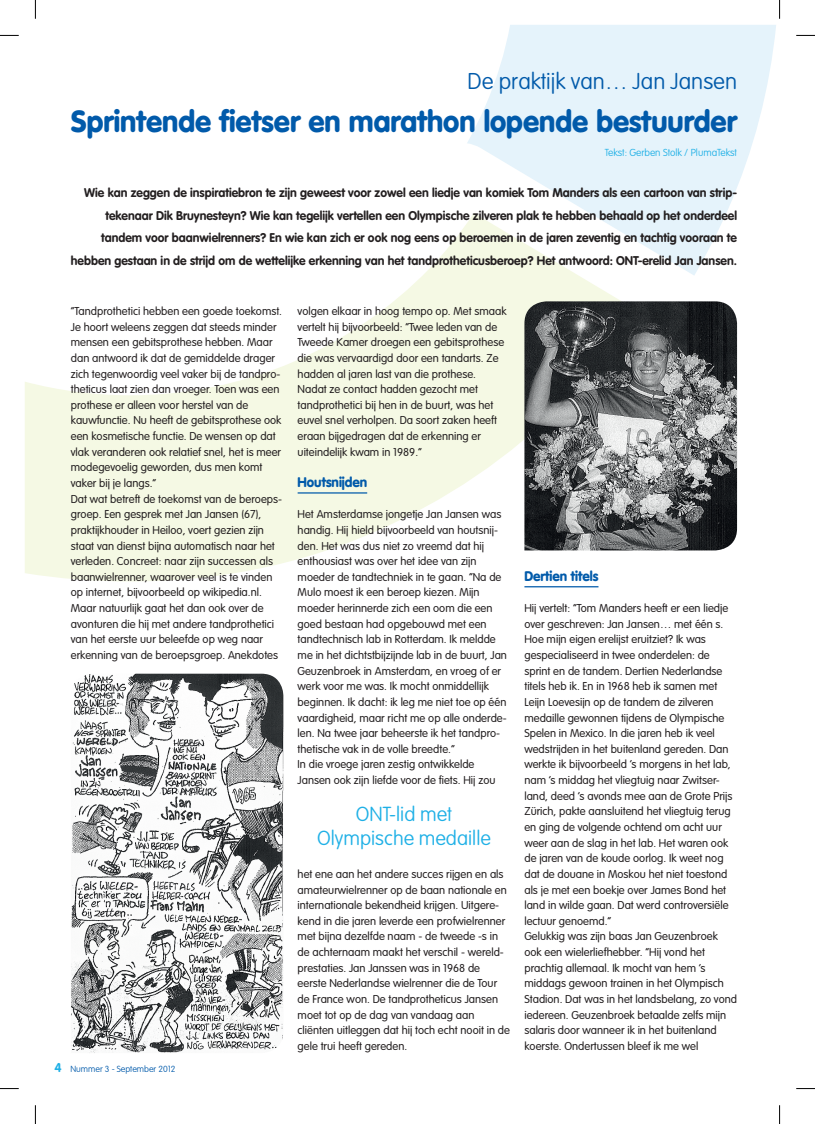
<style>
.page{position:relative;width:815px;height:1124px;background:#fff}
.page>*{position:absolute;margin:0;border:0;box-sizing:border-box;transform-origin:0 0}
.t1{font:900 30px "VAG Rounded";color:#015aaa}
.t2{font:100 22.5px "VAG Rounded";color:#015aaa}
.t3{font:100 20px/24px "VAG Rounded";color:#1fb0e6;text-align:center}
.t4{font:900 13.75px "VAG Rounded";letter-spacing:-.005em;color:#015aaa}
.t5{font:700 12.5px/22.5px "VAG Rounded";color:#231f20;text-align:right}
.t6{font:300 11.25px/15.6px "VAG Rounded";color:#231f20}
.t7{font:100 10px "VAG Rounded";color:#1fb0e6}
.t8{font:100 8.75px "VAG Rounded";color:#015aaa}
.s1{font-weight:700;font-size:12.5px;color:#1fb0e6}
</style>
<div class="page">
<svg style="left:467px;top:25px;width:309px;height:250px;fill:#e5f3fb"></svg>
<svg style="left:25px;top:213px;width:613px;height:368px;fill:#f5f9e4"></svg>
<hr style="left:298px;top:492px;width:69px;height:1px;background:#015aaa">
<hr style="left:524px;top:586px;width:74px;height:1px;background:#015aaa">
<img style="left:524px;top:301px;width:213px;height:249px">
<img style="left:71px;top:673px;width:212px;height:379px">
<svg style="left:0;top:35px;width:19px;height:1px"></svg>
<svg style="left:796px;top:35px;width:19px;height:1px"></svg>
<svg style="left:0;top:1088px;width:19px;height:1px"></svg>
<svg style="left:796px;top:1088px;width:19px;height:1px"></svg>
<svg style="left:35px;top:0;width:1px;height:19px"></svg>
<svg style="left:35px;top:1105px;width:1px;height:18px"></svg>
<svg style="left:779px;top:0;width:1px;height:19px"></svg>
<svg style="left:779px;top:1105px;width:1px;height:18px"></svg>
<h2 class="t2" style="left:467px;top:68px;width:271px">De praktijk van… Jan Jansen</h2>
<h1 class="t1" style="left:71px;top:103px;width:667px">Sprintende fietser en marathon lopende bestuurder</h1>
<p class="t7" style="left:605px;top:147px;width:134px">Tekst: Gerben Stolk / PlumaTekst</p>
<p class="t5" style="left:71px;top:181px;width:668px">Wie kan zeggen de inspiratiebron te zijn geweest voor zowel een liedje van komiek Tom Manders als een cartoon van strip&shy;tekenaar Dik Bruynesteyn? Wie kan tegelijk vertellen een Olympische zilveren plak te hebben behaald op het onderdeel tandem voor baanwielrenners? En wie kan zich er ook nog eens op beroemen in de jaren zeventig en tachtig vooraan te hebben gestaan in de strijd om de wettelijke erkenning van het tandprotheticusberoep? Het antwoord: ONT-erelid Jan Jansen.</p>
<p class="t6" style="left:71px;top:303px;width:213px">“Tandprothetici hebben een goede toekomst.<br>Je hoort weleens zeggen dat steeds minder mensen een gebitsprothese hebben. Maar dan antwoord ik dat de gemiddelde drager zich tegenwoordig veel vaker bij de tandpro&shy;theticus laat zien dan vroeger. Toen was een prothese er alleen voor herstel van de kauwfunctie. Nu heeft de gebitsprothese ook een kosmetische functie. De wensen op dat vlak veranderen ook relatief snel, het is meer modegevoelig geworden, dus men komt vaker bij je langs.”<br>Dat wat betreft de toekomst van de beroeps&shy;groep. Een gesprek met Jan Jansen (67), praktijkhouder in Heiloo, voert gezien zijn staat van dienst bijna automatisch naar het verleden. Concreet: naar zijn successen als baanwielrenner, waarover veel is te vinden op internet, bijvoorbeeld op wikipedia.nl.<br>Maar natuurlijk gaat het dan ook over de avonturen die hij met andere tandprothetici van het eerste uur beleefde op weg naar erkenning van de beroepsgroep. Anekdotes</p>
<p class="t6" style="left:298px;top:303px;width:210px">volgen elkaar in hoog tempo op. Met smaak vertelt hij bijvoorbeeld: “Twee leden van de Tweede Kamer droegen een gebitsprothese die was vervaardigd door een tandarts. Ze hadden al jaren last van die prothese.<br>Nadat ze contact hadden gezocht met tandprothetici bij hen in de buurt, was het euvel snel verholpen. Da soort zaken heeft eraan bijgedragen dat de erkenning er uiteindelijk kwam in 1989.”</p>
<p class="t4" style="left:298px;top:473px;width:71px">Houtsnijden</p>
<p class="t6" style="left:298px;top:506px;width:211px">Het Amsterdamse jongetje Jan Jansen was handig. Hij hield bijvoorbeeld van houtsnij&shy;den. Het was dus niet zo vreemd dat hij enthousiast was over het idee van zijn moeder de tandtechniek in te gaan. “Na de Mulo moest ik een beroep kiezen. Mijn moeder herinnerde zich een oom die een goed bestaan had opgebouwd met een tandtechnisch lab in Rotterdam. Ik meldde me in het dichtstbijzijnde lab in de buurt, Jan Geuzenbroek in Amsterdam, en vroeg of er werk voor me was. Ik mocht onmiddellijk beginnen. Ik dacht: ik leg me niet toe op één vaardigheid, maar richt me op alle onderde&shy;len. Na twee jaar beheerste ik het tandpro&shy;thetische vak in de volle breedte.”<br>In die vroege jaren zestig ontwikkelde Jansen ook zijn liefde voor de fiets. Hij zou</p>
<p class="t4" style="left:524px;top:567px;width:75px">Dertien titels</p>
<p class="t6" style="left:524px;top:600px;width:214px">Hij vertelt: “Tom Manders heeft er een liedje over geschreven: Jan Jansen… met één s.<br>Hoe mijn eigen erelijst eruitziet? Ik was gespecialiseerd in twee onderdelen: de sprint en de tandem. Dertien Nederlandse titels heb ik. En in 1968 heb ik samen met Leijn Loevesijn op de tandem de zilveren medaille gewonnen tijdens de Olympische Spelen in Mexico. In die jaren heb ik veel wedstrijden in het buitenland gereden. Dan werkte ik bijvoorbeeld ’s morgens in het lab, nam ’s middag het vliegtuig naar Zwitser&shy;land, deed ’s avonds mee aan de Grote Prijs Zürich, pakte aansluitend het vliegtuig terug en ging de volgende ochtend om acht uur weer aan de slag in het lab. Het waren ook de jaren van de koude oorlog. Ik weet nog dat de douane in Moskou het niet toestond als je met een boekje over James Bond het land in wilde gaan. Dat werd controversiële lectuur genoemd.”<br>Gelukkig was zijn baas Jan Geuzenbroek ook een wielerliefhebber. “Hij vond het prachtig allemaal. Ik mocht van hem ’s middags gewoon trainen in het Olympisch Stadion. Dat was in het landsbelang, zo vond iedereen. Geuzenbroek betaalde zelfs mijn salaris door wanneer ik in het buitenland koerste. Ondertussen bleef ik me wel</p>
<h3 class="t3" style="left:317px;top:801px;width:175px">ONT-lid met<br>Olympische medaille</h3>
<p class="t6" style="left:298px;top:866px;width:214px">het ene aan het andere succes rijgen en als amateurwielrenner op de baan nationale en internationale bekendheid krijgen. Uitgere&shy;kend in die jaren leverde een profwielrenner met bijna dezelfde naam - de tweede -s in de achternaam maakt het verschil - wereld&shy;prestaties. Jan Janssen was in 1968 de eerste Nederlandse wielrenner die de Tour de France won. De tandprotheticus Jansen moet tot op de dag van vandaag aan cliënten uitleggen dat hij toch echt nooit in de gele trui heeft gereden.</p>
<p class="t8" style="left:54px;top:1064px;width:123px"><span class="s1">4</span> Nummer 3 - September 2012</p>
</div>
